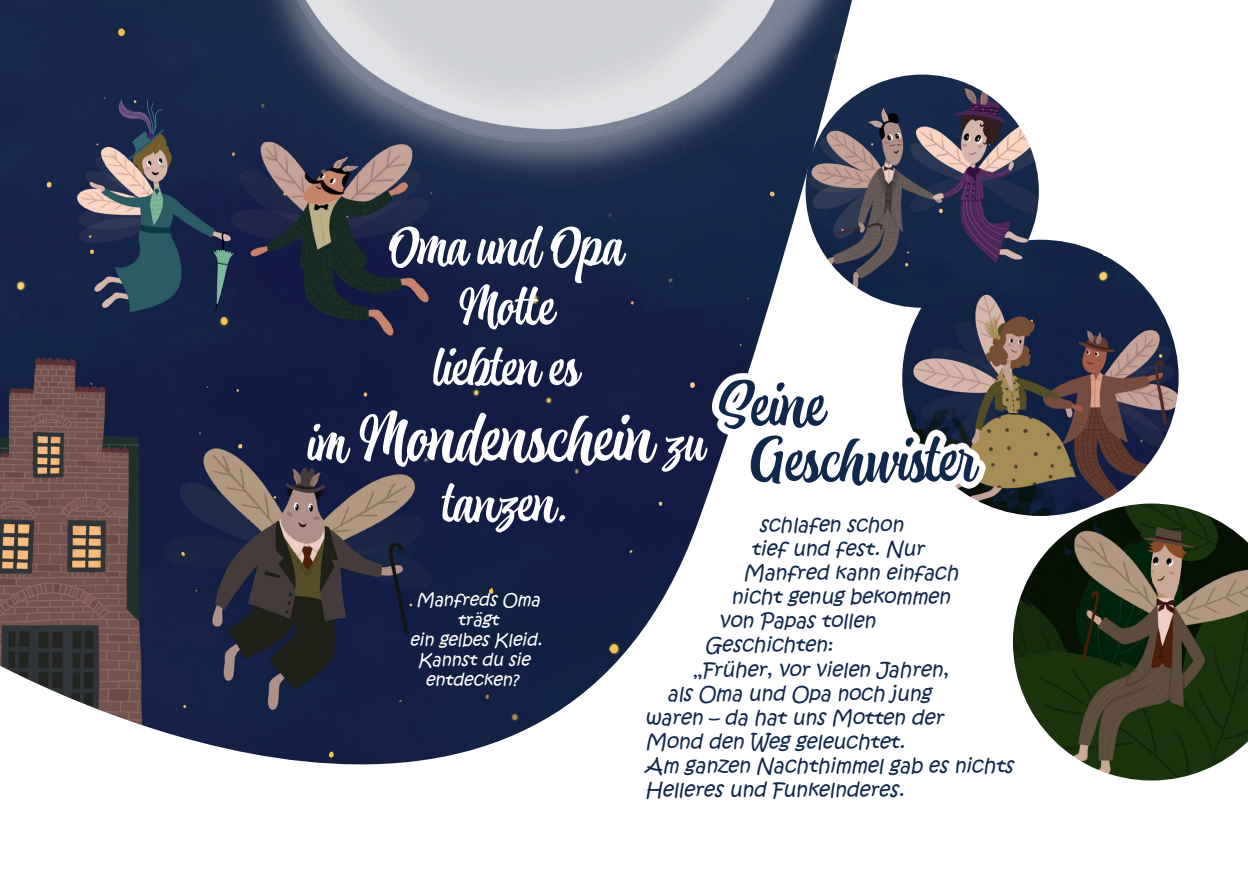
<style>
.page{position:relative;width:1248px;height:896px;background:#fff}
.page>*{position:absolute;margin:0;border:0;box-sizing:border-box;transform-origin:0 0}
.t1{font:italic 63px "Atocha";letter-spacing:-.025em;color:#fff}
.t2{font:italic 59.4px/55.2px "Atocha";color:#11284d}
.t3{font:italic 50.4px/60.4px "Atocha";letter-spacing:-.02em;color:#fff;text-align:center}
.t4{font:italic 19.6px "Kristen ITC";color:#11284d}
.t5{font:italic 16.8px/20.2px "Kristen ITC";color:#fff;text-align:center}
.s1{font-size:50.4px}
</style>
<div class="page">
<img style="left:0;top:0;width:852px;height:765px">
<img style="left:805px;top:75px;width:373px;height:441px">
<svg style="left:712px;top:373px;width:273px;height:119px"></svg>
<img style="left:1012px;top:503px;width:235px;height:277px">
<h3 class="t3" style="left:386px;top:218px;width:249px">Omaund Opa<br>Motte<br>liebten es</h3>
<h1 class="t1" style="left:305px;top:395px;width:410px"><span class="s1">im</span> Mondenschein <span class="s1">zu</span></h1>
<h3 class="t3" style="left:439px;top:475px;width:141px">tanzen.</h3>
<h2 class="t2" style="left:746px;top:379px;width:242px;text-indent:-32px">Seine<br>Geschwister</h2>
<p class="t4" style="left:759px;top:512px;width:150px">schlafen schon</p>
<p class="t4" style="left:751px;top:536px;width:179px">tief und fest. Nur</p>
<p class="t4" style="left:743px;top:560px;width:221px">Manfred kann einfach</p>
<p class="t4" style="left:731px;top:584px;width:225px">nicht genug bekommen</p>
<p class="t4" style="left:719px;top:608px;width:162px">von Papas tollen</p>
<p class="t4" style="left:705px;top:632px;width:133px">Geschichten:</p>
<p class="t4" style="left:693px;top:656px;width:261px">„Früher, vor vielen Jahren,</p>
<p class="t4" style="left:667px;top:680px;width:269px">als Oma und Opa noch j ung</p>
<p class="t4" style="left:645px;top:704px;width:304px">waren – da hat uns Motten der</p>
<p class="t4" style="left:645px;top:728px;width:265px">Mond den Weg geleuchtet.</p>
<p class="t4" style="left:645px;top:752px;width:374px">Am ganzen Nachthimmel gab es nichts</p>
<p class="t4" style="left:645px;top:776px;width:265px">Helleres und Funkelnderes.</p>
<p class="t5" style="left:410px;top:590px;width:137px">Manfreds Oma trägt<br>ein gelbes Kleid.<br>Kannst du sie entdecken?</p>
</div>
